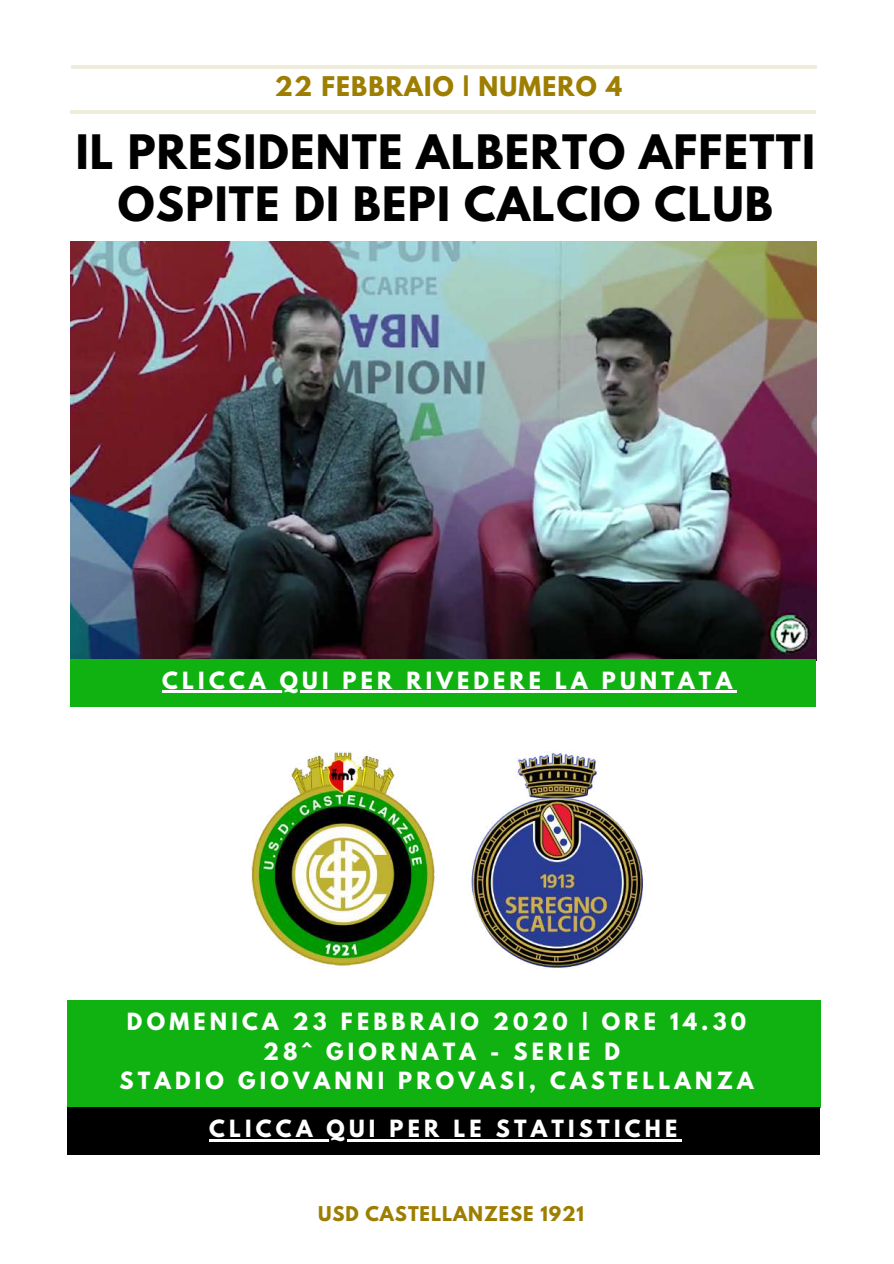
<style>
.page{position:relative;width:894px;height:1264px;background:#fff}
.page>*{position:absolute;margin:0;border:0;box-sizing:border-box;transform-origin:0 0}
.t1{font:700 42px/51.8px "League Spartan";letter-spacing:.03em;color:#000;text-align:center}
.t2{font:700 24px "League Spartan";letter-spacing:.05em;color:#9d7e00}
.t3{font:700 21px/29.4px "League Spartan";letter-spacing:.2em;color:#fff;text-align:center}
.t4{font:700 18px "League Spartan";letter-spacing:.05em;color:#9d7e00}
</style>
<div class="page">
<img style="left:251px;top:751px;width:184px;height:215px">
<div style="left:67px;top:1000px;width:753px;height:107px;background:#0fb211"></div>
<div style="left:67px;top:1107px;width:752px;height:47px;background:#000"></div>
<hr style="left:71px;top:111px;width:744px;height:3px;background:#9d7e00">
<hr style="left:71px;top:65px;width:745px;height:3px;background:#9d7e00">
<img style="left:471px;top:752px;width:172px;height:216px">
<img style="left:71px;top:241px;width:745px;height:418px">
<hr style="left:209px;top:1138px;width:472px;height:3px;background:#fff">
<div style="left:71px;top:659px;width:745px;height:47px;background:#0fb211"></div>
<hr style="left:162px;top:691px;width:263px;height:2px;background:#fff">
<hr style="left:425px;top:691px;width:311px;height:2px;background:#fff">
<p class="t2" style="left:275px;top:75px;width:348px">22 FEBBRAIO | NUMERO 4</p>
<h1 class="t1" style="left:76px;top:132px;width:740px">IL PRESIDENTE ALBERTO AFFETTI<br>OSPITE DI BEPI CALCIO CLUB</h1>
<p class="t3" style="left:162px;top:668px;width:571px">CLICCA QUI PER RIVEDERE LA PUNTATA</p>
<p class="t3" style="left:119px;top:1009px;width:635px">DOMENICA 23 FEBBRAIO 2020 | ORE 14.30<br>28^ GIORNATA - SERIE D<br>STADIO GIOVANNI PROVASI, CASTELLANZA</p>
<p class="t3" style="left:209px;top:1116px;width:469px">CLICCA QUI PER LE STATISTICHE</p>
<p class="t4" style="left:318px;top:1205px;width:267px">USD CASTELLANZESE 1921</p>
</div>
